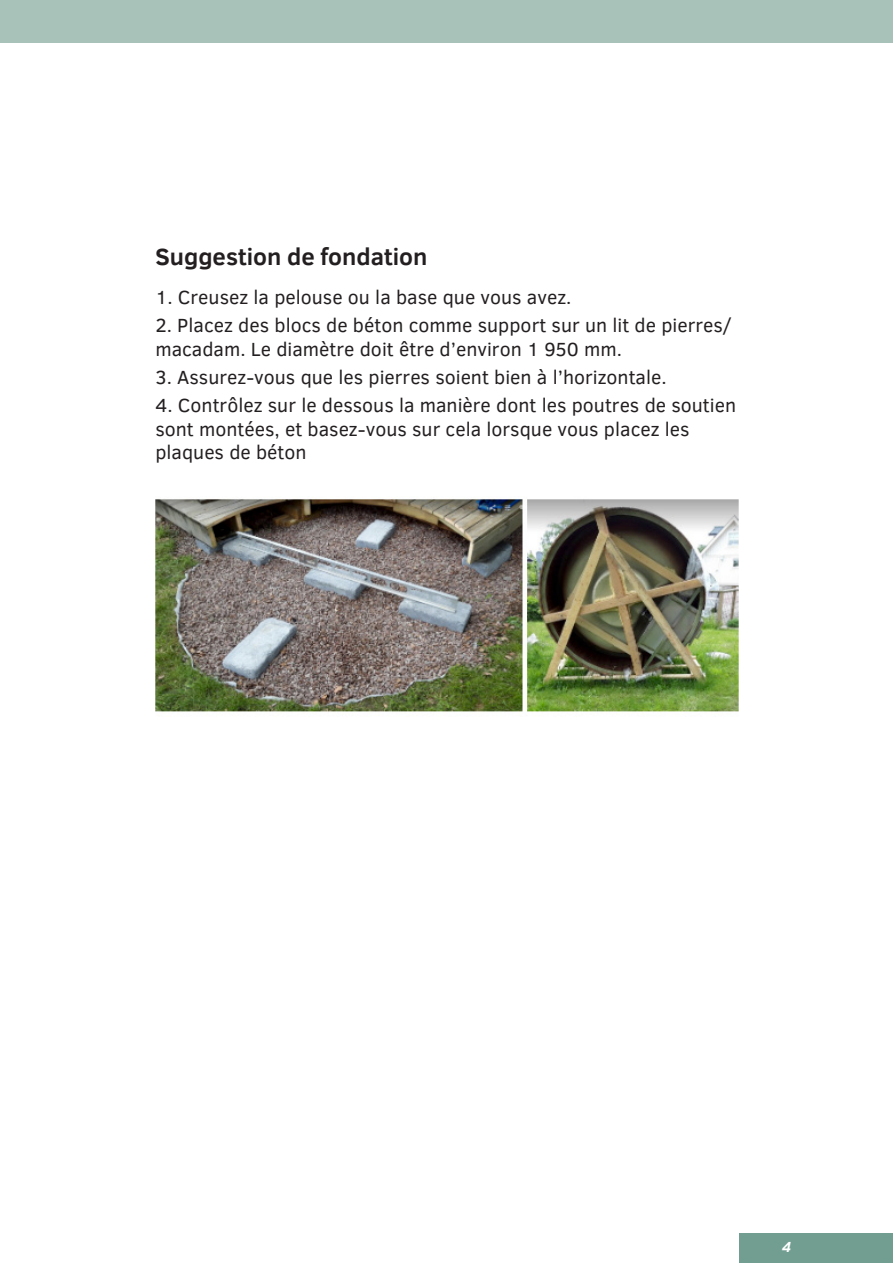
<style>
.page{position:relative;width:893px;height:1264px;background:#fff}
.page>*{position:absolute;margin:0;border:0;box-sizing:border-box;transform-origin:0 0}
.t1{font:700 24px "Clear Sans";color:#231f20}
.t2{font:19.5px "Clear Sans";color:#231f20}
.t3{font:italic 700 15px "Clear Sans";color:#fff}
</style>
<div class="page">
<div style="left:0;top:0;width:892px;height:43px;background:#a8c2ba"></div>
<div style="left:739px;top:1232px;width:153px;height:30px;background:#729e91"></div>
<img style="left:155px;top:499px;width:583px;height:213px">
<p class="t1" style="left:155px;top:239px;width:273px">Suggestion de fondation</p>
<p class="t2" style="left:155px;top:283px;width:417px">1. Creusez la pelouse ou la base que vous avez.</p>
<p class="t2" style="left:155px;top:311px;width:578px">2. Placez des blocs de béton comme support sur un lit de pierres/</p>
<p class="t2" style="left:155px;top:335px;width:468px">macadam. Le diamètre doit être d’environ 1 950 mm.</p>
<p class="t2" style="left:155px;top:363px;width:513px">3. Assurez-vous que les pierres soient bien à l’horizontale.</p>
<p class="t2" style="left:155px;top:391px;width:582px">4. Contrôlez sur le dessous la manière dont les poutres de soutien</p>
<p class="t2" style="left:155px;top:415px;width:535px">sont montées, et basez-vous sur cela lorsque vous placez les</p>
<p class="t2" style="left:155px;top:438px;width:153px">plaques de béton</p>
<p class="t3" style="left:782px;top:1235px;width:11px">4</p>
</div>
